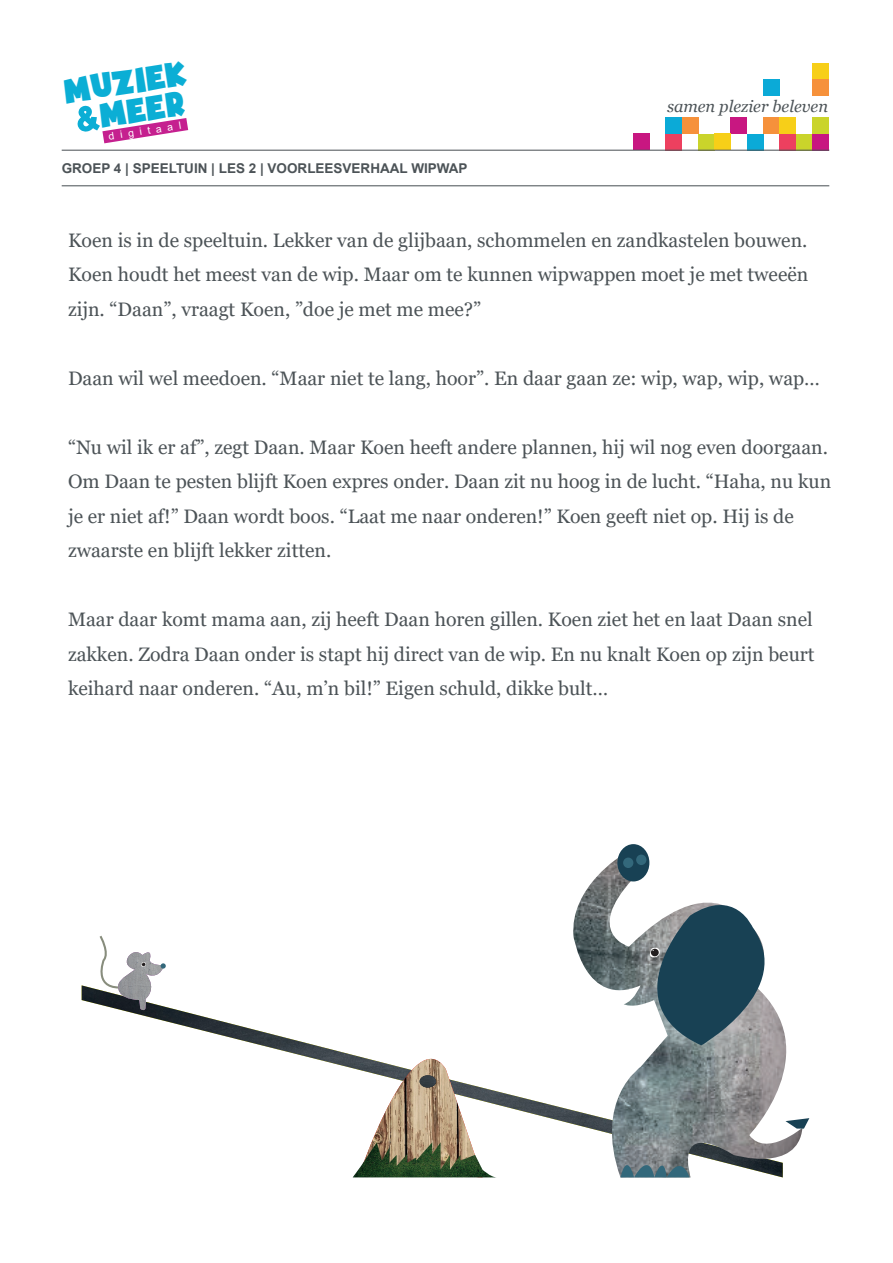
<style>
.page{position:relative;width:893px;height:1263px;background:#fff}
.page>*{position:absolute;margin:0;border:0;box-sizing:border-box;transform-origin:0 0}
.t1{font:39.45px/29.7px "Soupof Justice";color:#0baed5;text-align:right}
.t2{font:19.5px/34.5px "Georgia";color:#4c5357;text-align:justify}
.t3{font:italic 16.35px "Georgia";color:#4c5357}
.t4{font:700 13.5px "Arial";color:#4c5357}
.t5{font:10.35px "Arial";color:#fff}
</style>
<div class="page">
<div style="left:698px;top:134px;width:16px;height:16px;background:#cad42b"></div>
<div style="left:682px;top:118px;width:16px;height:16px;background:#f6913b"></div>
<div style="left:796px;top:134px;width:16px;height:16px;background:#cad42b"></div>
<div style="left:666px;top:134px;width:16px;height:16px;background:#ed405f"></div>
<div style="left:731px;top:118px;width:16px;height:16px;background:#c81781"></div>
<div style="left:763px;top:118px;width:17px;height:16px;background:#f6913b"></div>
<div style="left:747px;top:134px;width:16px;height:16px;background:#0baad7"></div>
<div style="left:633px;top:134px;width:16px;height:16px;background:#c81781"></div>
<div style="left:714px;top:134px;width:17px;height:16px;background:#f7cf18"></div>
<div style="left:780px;top:134px;width:16px;height:16px;background:#ed405f"></div>
<div style="left:780px;top:118px;width:16px;height:16px;background:#f7cf18"></div>
<div style="left:812px;top:134px;width:16px;height:16px;background:#c81781"></div>
<div style="left:813px;top:63px;width:16px;height:17px;background:#f7cf18"></div>
<hr style="left:62px;top:150px;width:767px;height:1px;background:#4c5357">
<hr style="left:62px;top:185px;width:767px;height:1px;background:#4c5357">
<div style="left:812px;top:118px;width:16px;height:16px;background:#cad42b"></div>
<div style="left:764px;top:80px;width:16px;height:16px;background:#0baad7"></div>
<div style="left:813px;top:80px;width:16px;height:16px;background:#f6913b"></div>
<div style="left:666px;top:118px;width:16px;height:16px;background:#0baad7"></div>
<img style="left:82px;top:985px;width:489px;height:139px">
<img style="left:571px;top:854px;width:233px;height:323px">
<svg style="left:361px;top:1019px;width:121px;height:40px"></svg>
<img style="left:361px;top:1059px;width:121px;height:83px">
<img style="left:420px;top:1075px;width:16px;height:12px">
<svg style="left:785px;top:1118px;width:24px;height:10px"></svg>
<svg style="left:621px;top:1150px;width:69px;height:27px;background:#697c84"></svg>
<img style="left:353px;top:1142px;width:141px;height:35px">
<div style="left:617px;top:844px;width:32px;height:37px;background:#184154;border-radius:50%"></div>
<div style="left:623px;top:857px;width:10px;height:11px;background:#33687b;border-radius:50%"></div>
<div style="left:636px;top:854px;width:10px;height:11px;background:#33687b;border-radius:50%"></div>
<svg style="left:93px;top:935px;width:73px;height:76px"></svg>
<svg style="left:609px;top:886px;width:188px;height:159px"></svg>
<svg style="left:77px;top:105px;width:111px;height:38px"></svg>
<h1 class="t1" style="left:61px;top:77px;width:125px;rotate:-9deg">muziek meer</h1>
<p class="t5" style="left:108px;top:129px;width:75px;rotate:-9deg">digitaal</p>
<p class="t4" style="left:62px;top:159px;width:407px">GROEP 4 | SPEELTUIN | LES 2 | VOORLEESVERHAAL WIPWAP</p>
<p class="t3" style="left:667px;top:96px;width:163px">samen plezier beleven</p>
<p class="t2" style="left:68px;top:223px;width:742px">Koen is in de speeltuin. Lekker van de glijbaan, schommelen en zandkastelen bouwen.<br>Koen houdt het meest van de wip. Maar om te kunnen wipwappen moet je met tweeën zijn. “Daan”, vraagt Koen, ”doe je met me mee?”</p>
<p class="t2" style="left:68px;top:361px;width:753px">Daan wil wel meedoen. “Maar niet te lang, hoor”. En daar gaan ze: wip, wap, wip, wap…</p>
<p class="t2" style="left:68px;top:430px;width:765px;text-align:left">“Nu wil ik er af”, zegt Daan. Maar Koen heeft andere plannen, hij wil nog even doorgaan.<br>Om Daan te pesten blijft Koen expres onder. Daan zit nu hoog in de lucht. “Haha, nu kun je er niet af!” Daan wordt boos. “Laat me naar onderen!” Koen geeft niet op. Hij is de zwaarste en blijft lekker zitten.</p>
<p class="t2" style="left:68px;top:602px;width:748px">Maar daar komt mama aan, zij heeft Daan horen gillen. Koen ziet het en laat Daan snel zakken. Zodra Daan onder is stapt hij direct van de wip. En nu knalt Koen op zijn beurt keihard naar onderen. “Au, m’n bil!” Eigen schuld, dikke bult…</p>
</div>
